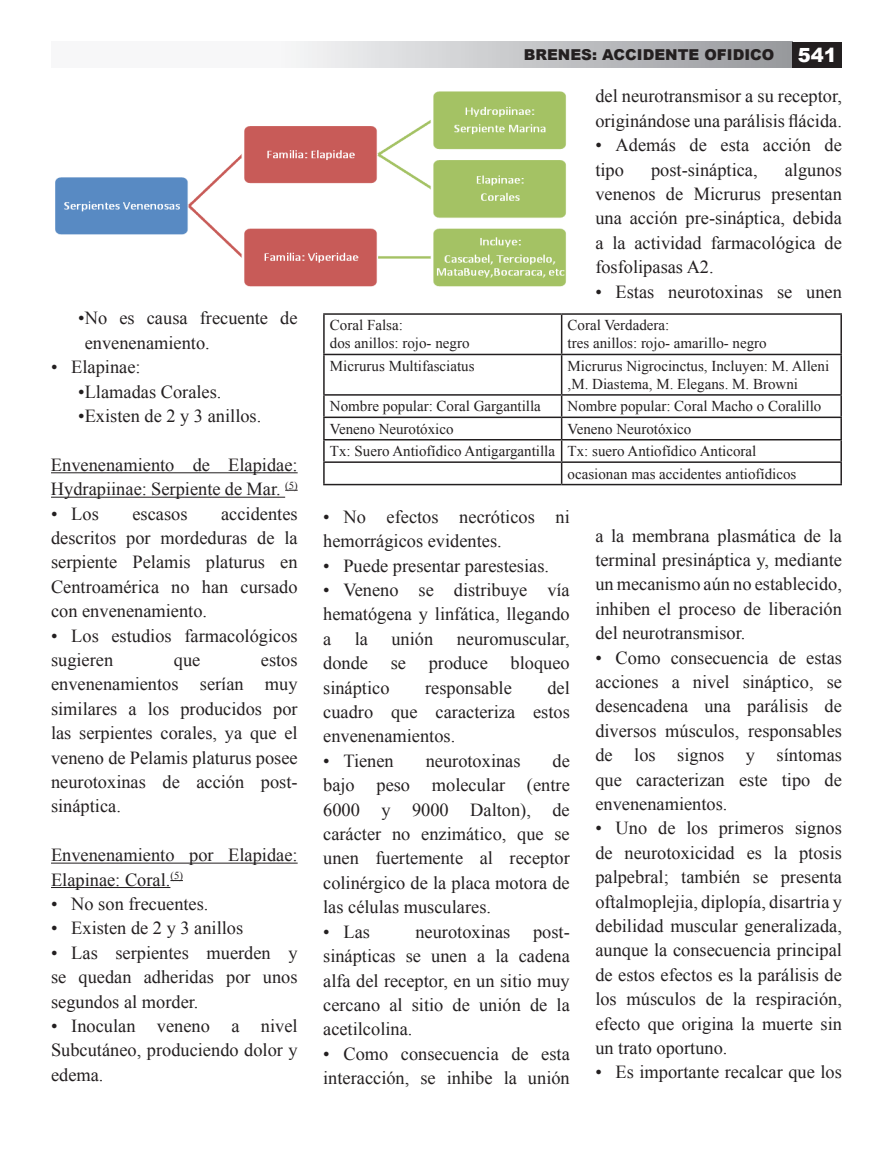
<style>
.page{position:relative;width:893px;height:1149px;background:#fff}
.page>*{position:absolute;margin:0;border:0;box-sizing:border-box;transform-origin:0 0}
.t1{font:18.3px/24.5px "Times New Roman";color:#231f20;text-align:justify}
.t2{font:15px/18px "Times New Roman";color:#231f20}
.t3{font:900 15px "Arial";color:#231f20}
.s1{font-size:19.5px;color:#fff}
</style>
<div class="page">
<div style="left:51px;top:42px;width:742px;height:25px;background:linear-gradient(to right,#fff,#9fa0a4)"></div>
<div style="left:793px;top:42px;width:49px;height:25px;background:#231f20"></div>
<hr style="left:51px;top:472px;width:247px;height:1px;background:#231f20">
<hr style="left:51px;top:496px;width:234px;height:1px;background:#231f20">
<svg style="left:285px;top:490px;width:13px;height:1px"></svg>
<hr style="left:51px;top:862px;width:247px;height:1px;background:#231f20">
<hr style="left:51px;top:886px;width:119px;height:1px;background:#231f20">
<svg style="left:170px;top:880px;width:13px;height:1px"></svg>
<img style="left:55px;top:91px;width:511px;height:196px">
<hr style="left:323px;top:313px;width:239px;height:2px;background:#231f20">
<hr style="left:323px;top:315px;width:2px;height:38px;background:#231f20">
<hr style="left:562px;top:313px;width:280px;height:2px;background:#231f20">
<hr style="left:561px;top:315px;width:1px;height:38px;background:#231f20">
<hr style="left:840px;top:315px;width:2px;height:38px;background:#231f20">
<hr style="left:323px;top:353px;width:239px;height:2px;background:#231f20">
<hr style="left:323px;top:355px;width:2px;height:39px;background:#231f20">
<hr style="left:562px;top:353px;width:280px;height:2px;background:#231f20">
<hr style="left:561px;top:355px;width:1px;height:39px;background:#231f20">
<hr style="left:840px;top:355px;width:2px;height:39px;background:#231f20">
<hr style="left:323px;top:394px;width:239px;height:1px;background:#231f20">
<hr style="left:323px;top:395px;width:2px;height:21px;background:#231f20">
<hr style="left:562px;top:394px;width:280px;height:1px;background:#231f20">
<hr style="left:840px;top:395px;width:2px;height:21px;background:#231f20">
<hr style="left:323px;top:416px;width:239px;height:2px;background:#231f20">
<hr style="left:323px;top:418px;width:2px;height:21px;background:#231f20">
<hr style="left:562px;top:416px;width:280px;height:2px;background:#231f20">
<hr style="left:840px;top:418px;width:2px;height:21px;background:#231f20">
<hr style="left:323px;top:439px;width:239px;height:1px;background:#231f20">
<hr style="left:323px;top:440px;width:2px;height:21px;background:#231f20">
<hr style="left:562px;top:439px;width:280px;height:1px;background:#231f20">
<hr style="left:840px;top:440px;width:2px;height:21px;background:#231f20">
<hr style="left:323px;top:461px;width:239px;height:2px;background:#231f20">
<hr style="left:323px;top:463px;width:2px;height:20px;background:#231f20">
<hr style="left:562px;top:461px;width:280px;height:2px;background:#231f20">
<svg style="left:561px;top:395px;width:1px;height:88px"></svg>
<hr style="left:840px;top:463px;width:2px;height:20px;background:#231f20">
<hr style="left:323px;top:483px;width:239px;height:2px;background:#231f20">
<hr style="left:562px;top:483px;width:280px;height:2px;background:#231f20">
<p class="t1" style="left:85px;top:306px;width:214px;text-indent:-7px">•No es causa frecuente de envenenamiento.</p>
<p class="t1" style="left:51px;top:354px;width:91px">• Elapinae:</p>
<p class="t1" style="left:78px;top:379px;width:145px">•Llamadas Corales.</p>
<p class="t1" style="left:78px;top:403px;width:185px">•Existen de 2 y 3 anillos.</p>
<p class="t1" style="left:51px;top:452px;width:248px">Envenenamiento de Elapidae:<br>Hydrapiinae: Serpiente de Mar. <sup>(5)</sup></p>
<p class="t1" style="left:51px;top:501px;width:49px">• Los</p>
<p class="t1" style="left:132px;top:501px;width:57px">escasos</p>
<p class="t1" style="left:51px;top:501px;width:248px;text-indent:170px">accidentes descritos por mordeduras de la serpiente Pelamis platurus en Centroamérica no han cursado con envenenamiento.</p>
<p class="t1" style="left:51px;top:622px;width:248px">• Los estudios farmacológicos sugieren</p>
<p class="t1" style="left:51px;top:647px;width:248px;text-indent:210px">estos envenenamientos serían muy similares a los producidos por las serpientes corales, ya que el veneno de Pelamis platurus posee neurotoxinas de acción post&shy;sináptica.</p>
<p class="t1" style="left:51px;top:842px;width:248px">Envenenamiento por Elapidae:<br>Elapinae: Coral.<sup>(5)</sup></p>
<p class="t1" style="left:51px;top:891px;width:159px">• No son frecuentes.</p>
<p class="t1" style="left:51px;top:915px;width:194px">• Existen de 2 y 3 anillos</p>
<p class="t1" style="left:51px;top:939px;width:248px">• Las serpientes muerden y se quedan adheridas por unos segundos al morder.</p>
<p class="t1" style="left:51px;top:1012px;width:248px">• Inoculan veneno a nivel Subcutáneo, produciendo dolor y edema.</p>
<p class="t1" style="left:174px;top:647px;width:28px">que</p>
<p class="t3" style="left:524px;top:43px;width:315px">BRENES: ACCIDENTE OFIDICO <span class="s1">541</span></p>
<p class="t1" style="left:595px;top:84px;width:248px">del neurotransmisor a su receptor, originándose una parálisis flácida.</p>
<p class="t1" style="left:595px;top:132px;width:248px">• Además de esta acción de tipo</p>
<p class="t1" style="left:595px;top:157px;width:248px;text-indent:189px">algunos venenos de Micrurus presentan una acción pre-sináptica, debida a la actividad farmacológica de fosfolipasas A2.</p>
<p class="t1" style="left:595px;top:279px;width:248px">• Estas neurotoxinas se unen</p>
<p class="t1" style="left:651px;top:157px;width:108px">post-sináptica,</p>
<p class="t2" style="left:330px;top:316px;width:141px">Coral Falsa:<br>dos anillos: rojo- negro</p>
<p class="t2" style="left:568px;top:316px;width:201px">Coral Verdadera:<br>tres anillos: rojo- amarillo- negro</p>
<p class="t2" style="left:330px;top:356px;width:146px">Micrurus Multifasciatus</p>
<p class="t2" style="left:568px;top:356px;width:263px">Micrurus Nigrocinctus, Incluyen: M. Alleni ,M. Diastema, M. Elegans. M. Browni</p>
<p class="t2" style="left:330px;top:397px;width:212px">Nombre popular: Coral Gargantilla</p>
<p class="t2" style="left:568px;top:397px;width:255px">Nombre popular: Coral Macho o Coralillo</p>
<p class="t2" style="left:330px;top:419px;width:125px">Veneno Neurotóxico</p>
<p class="t2" style="left:568px;top:419px;width:125px">Veneno Neurotóxico</p>
<p class="t2" style="left:330px;top:442px;width:428px">Tx: Suero Antiofídico Antigargantilla Tx: suero Antiofídico Anticoral</p>
<p class="t2" style="left:568px;top:464px;width:230px">ocasionan mas accidentes antiofídicos</p>
<p class="t1" style="left:323px;top:504px;width:248px">• No efectos necróticos ni hemorrágicos evidentes.</p>
<p class="t1" style="left:323px;top:553px;width:227px">• Puede presentar parestesias.</p>
<p class="t1" style="left:323px;top:577px;width:248px">• Veneno se distribuye vía hematógena y linfática, llegando a</p>
<p class="t1" style="left:323px;top:626px;width:248px;text-indent:134px">neuromuscular, donde se produce bloqueo sináptico</p>
<p class="t1" style="left:355px;top:626px;width:15px">la</p>
<p class="t1" style="left:391px;top:626px;width:43px">unión</p>
<p class="t1" style="left:323px;top:674px;width:248px;text-indent:224px">del cuadro que caracteriza estos envenenamientos.</p>
<p class="t1" style="left:323px;top:748px;width:72px">• Tienen</p>
<p class="t1" style="left:426px;top:748px;width:96px">neurotoxinas</p>
<p class="t1" style="left:425px;top:674px;width:88px">responsable</p>
<p class="t1" style="left:323px;top:748px;width:248px;text-indent:229px">de bajo peso molecular (entre 6000 y 9000 Dalton), de carácter no enzimático, que se unen fuertemente al receptor colinérgico de la placa motora de las células musculares.</p>
<p class="t1" style="left:323px;top:918px;width:48px">• Las</p>
<p class="t1" style="left:323px;top:918px;width:248px;text-indent:92px">neurotoxinas post&shy;sinápticas se unen a la cadena alfa del receptor, en un sitio muy cercano al sitio de unión de la acetilcolina.</p>
<p class="t1" style="left:323px;top:1040px;width:248px">• Como consecuencia de esta interacción, se inhibe la unión</p>
<p class="t1" style="left:595px;top:522px;width:248px">a la membrana plasmática de la terminal presináptica y, mediante un mecanismo aún no establecido, inhiben el proceso de liberación del neurotransmisor.</p>
<p class="t1" style="left:595px;top:644px;width:248px">• Como consecuencia de estas acciones a nivel sináptico, se desencadena una parálisis de diversos músculos, responsables de los signos y síntomas que caracterizan este tipo de envenenamientos.</p>
<p class="t1" style="left:595px;top:815px;width:248px">• Uno de los primeros signos de neurotoxicidad es la ptosis palpebral; también se presenta oftalmoplejia, diplopía, disartria y debilidad muscular generalizada, aunque la consecuencia principal de estos efectos es la parálisis de los músculos de la respiración, efecto que origina la muerte sin un trato oportuno.</p>
<p class="t1" style="left:595px;top:1059px;width:248px">• Es importante recalcar que los</p>
</div>
